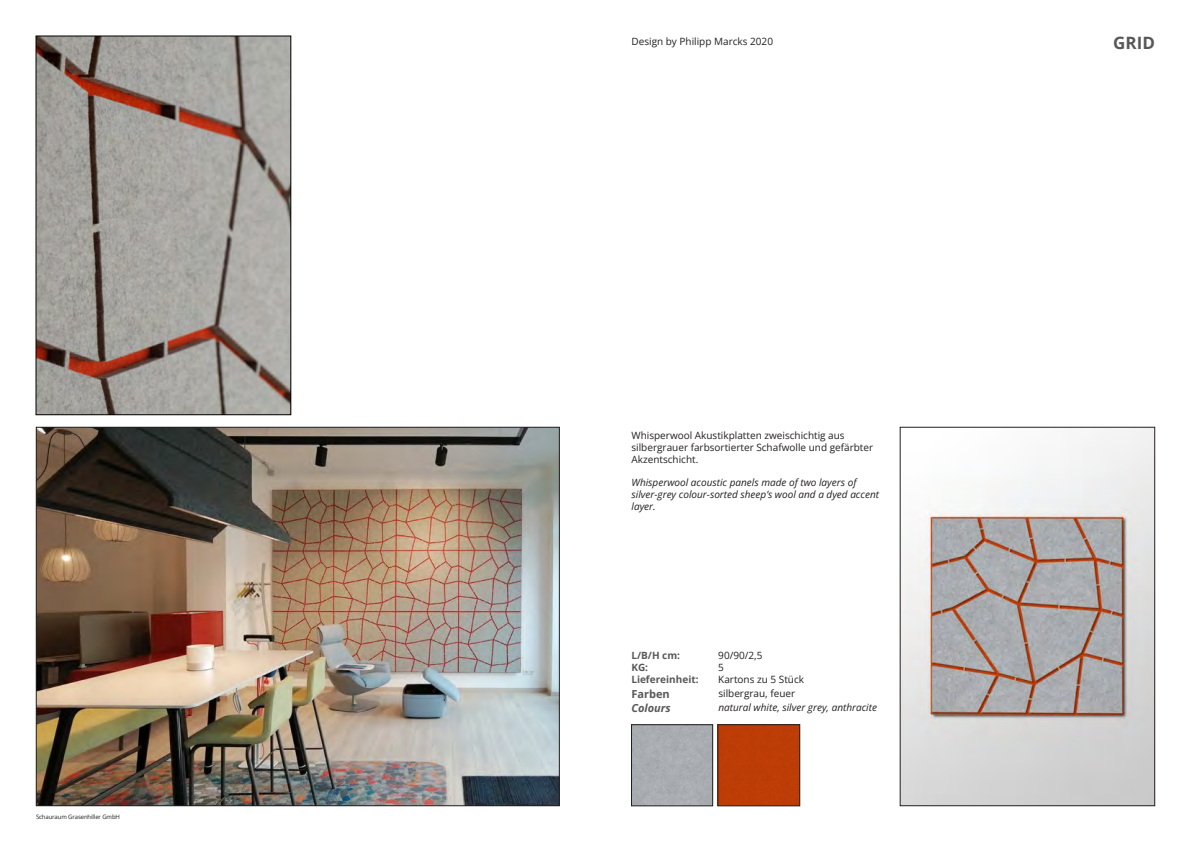
<style>
.page{position:relative;width:1191px;height:842px;background:#fff}
.page>*{position:absolute;margin:0;border:0;box-sizing:border-box;transform-origin:0 0}
.t1{font:700 17px "Open Sans";color:#585857}
.t2{font:italic 700 11px "Open Sans";color:#57585a}
.t3{font:700 11px "Open Sans";color:#57585a}
.t4{font:10px/12px "Open Sans";color:#231f20}
.t5{font:italic 10px/12px "Open Sans";color:#231f20}
.t6{font:700 10px/12px "Open Sans";color:#57585a}
.t7{font:6px "Open Sans";letter-spacing:-.02em;color:#231f20}
</style>
<div class="page">
<img style="left:38px;top:38px;width:251px;height:375px">
<div style="left:36px;top:36px;width:255px;height:379px;border:1px solid #000"></div>
<img style="left:38px;top:429px;width:519px;height:375px">
<img style="left:902px;top:429px;width:250px;height:375px">
<div style="left:900px;top:427px;width:254px;height:379px;border:1px solid #231f20"></div>
<div style="left:719px;top:726px;width:79px;height:78px;background:#bd3c06"></div>
<div style="left:717px;top:724px;width:83px;height:82px;border:1px solid #231f20"></div>
<div style="left:633px;top:726px;width:78px;height:78px;background:#a9acb1"></div>
<div style="left:631px;top:724px;width:82px;height:82px;border:1px solid #231f20"></div>
<p class="t7" style="left:36px;top:812px;width:85px">Schauraum Grasenhiller GmbH</p>
<p class="t4" style="left:631px;top:35px;width:143px">Design by Philipp Marcks 2020</p>
<p class="t1" style="left:1113px;top:31px;width:43px">GRID</p>
<p class="t4" style="left:631px;top:429px;width:215px">Whisperwool Akustikplatten zweischichtig aus</p>
<p class="t4" style="left:631px;top:441px;width:243px">silbergrauer farbsortierter Schafwolle und gefärbter<br>Akzentschicht.</p>
<p class="t5" style="left:631px;top:475px;width:249px">Whisperwool acoustic panels made of two layers of silver-grey colour-sorted sheep’s wool and a dyed accent layer.</p>
<p class="t6" style="left:631px;top:649px;width:50px">L/B/H cm:</p>
<p class="t6" style="left:631px;top:661px;width:69px">KG:<br>Liefereinheit:</p>
<p class="t3" style="left:631px;top:686px;width:40px">Farben</p>
<p class="t2" style="left:631px;top:701px;width:41px">Colours</p>
<p class="t4" style="left:718px;top:649px;width:46px">90/90/2,5</p>
<p class="t4" style="left:718px;top:661px;width:7px">5</p>
<p class="t4" style="left:718px;top:673px;width:87px">Kartons zu 5 Stück</p>
<p class="t4" style="left:718px;top:687px;width:78px">silbergrau, feuer</p>
<p class="t5" style="left:718px;top:701px;width:160px">natural white, silver grey, anthracite</p>
</div>
